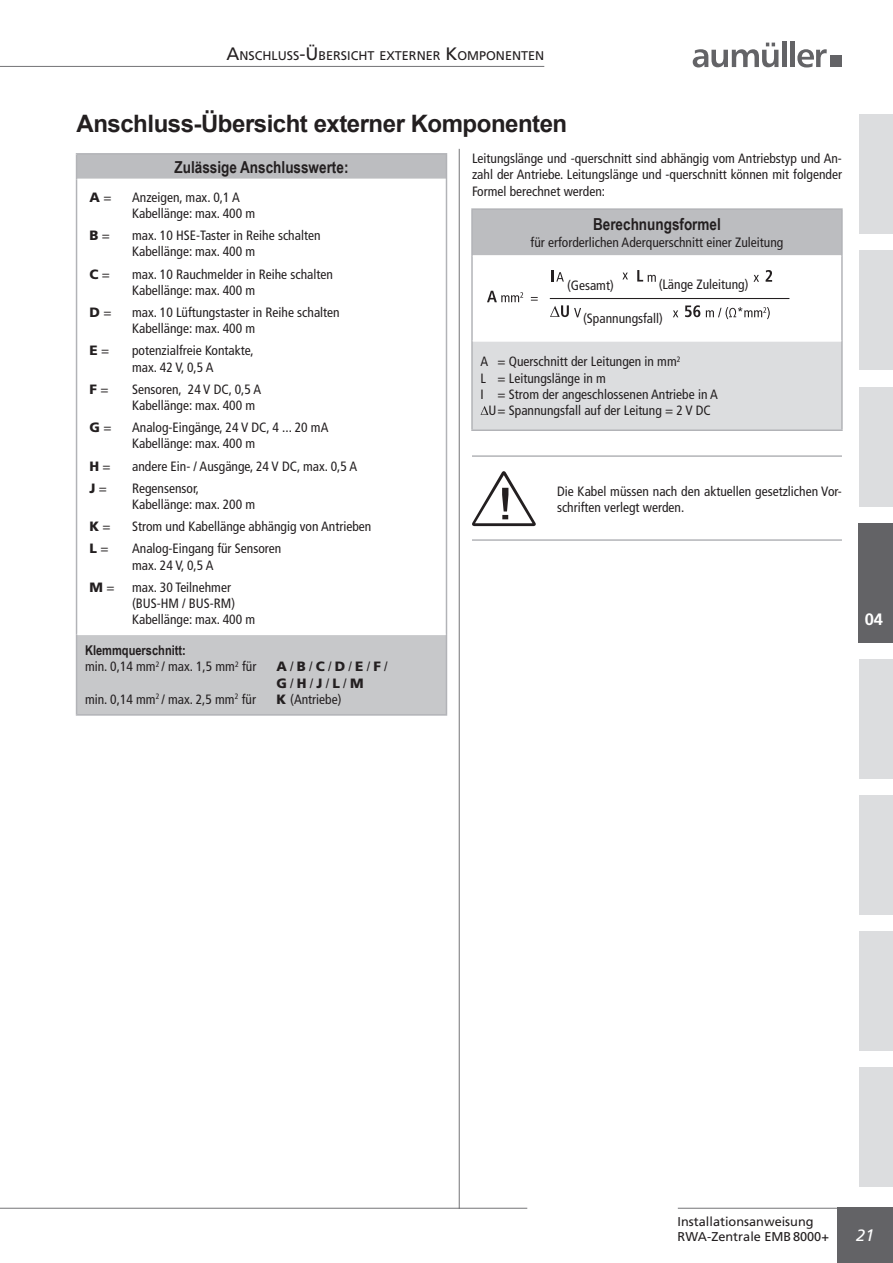
<style>
.page{position:relative;width:893px;height:1263px;background:#fff}
.page>*{position:absolute;margin:0;border:0;box-sizing:border-box;transform-origin:0 0}
._16_65_links_Tab{font:700 24px "Arial";letter-spacing:-.02em;color:#231f20}
._11_67_mitte{font:700 16.5px "Arial Narrow";color:#231f20}
.t1{font:italic 16.5px "Frutiger LT";color:#fff}
._11_65_mitte_weiß{font:700 16.5px "Frutiger LT Std";color:#fff}
._9_57_links_Tab{font:condensed 13.5px "Frutiger LT Std";color:#231f20}
._9_57_block_Tab{font:condensed 13.5px/16.2px "Frutiger LT Std";color:#231f20}
._9_57_zentrieren{font:condensed 13.5px "Frutiger LT Std";color:#231f20}
._9_57_links_Tab-2{font:900 13.5px/16.2px "Frutiger LT Std";color:#231f20}
._9_57_links_Tab-3{font:700 13.5px "Arial Narrow";color:#231f20}
.t2{font:12.75px/15.3px "Frutiger LT Std";color:#231f20}
.Kopf_rechteSeite{font:12.6px "Frutiger LT Std";color:#231f20}
.s1{font-size:18px}
.s2{font-weight:400;font-stretch:condensed}
.s3{font-weight:900;font-stretch:normal}
</style>
<div class="page">
<div style="left:859px;top:251px;width:34px;height:119px;background:#dcdddf"></div>
<div style="left:859px;top:387px;width:34px;height:119px;background:#dcdddf"></div>
<div style="left:859px;top:659px;width:34px;height:119px;background:#dcdddf"></div>
<div style="left:859px;top:795px;width:34px;height:119px;background:#dcdddf"></div>
<div style="left:859px;top:931px;width:34px;height:119px;background:#dcdddf"></div>
<div style="left:859px;top:1067px;width:34px;height:119px;background:#dcdddf"></div>
<div style="left:859px;top:115px;width:34px;height:119px;background:#dcdddf"></div>
<hr style="left:678px;top:1208px;width:215px;height:1px;background:#636366">
<hr style="left:0;top:1208px;width:527px;height:1px;background:#636366">
<div style="left:838px;top:1208px;width:55px;height:55px;background:#636366"></div>
<hr style="left:459px;top:149px;width:1px;height:1060px;background:#636366">
<svg style="left:472px;top:471px;width:64px;height:55px"></svg>
<div style="left:472px;top:209px;width:370px;height:47px;background:#bcbdc0"></div>
<div style="left:472px;top:341px;width:370px;height:89px;background:#dcdddf"></div>
<hr style="left:471px;top:208px;width:372px;height:2px;background:#b2b3b7">
<hr style="left:471px;top:210px;width:2px;height:46px;background:#b2b3b7">
<hr style="left:841px;top:210px;width:2px;height:46px;background:#b2b3b7">
<hr style="left:471px;top:256px;width:2px;height:85px;background:#b2b3b7">
<hr style="left:841px;top:256px;width:2px;height:85px;background:#b2b3b7">
<hr style="left:471px;top:341px;width:2px;height:88px;background:#b2b3b7">
<hr style="left:841px;top:341px;width:2px;height:88px;background:#b2b3b7">
<hr style="left:471px;top:429px;width:372px;height:2px;background:#b2b3b7">
<hr style="left:473px;top:255px;width:368px;height:2px;background:#fff">
<hr style="left:473px;top:340px;width:368px;height:2px;background:#fff">
<svg style="left:480px;top:406px;width:8px;height:9px"></svg>
<div style="left:77px;top:154px;width:369px;height:25px;background:#bcbdc0"></div>
<div style="left:77px;top:634px;width:369px;height:81px;background:#c7c8ca"></div>
<hr style="left:76px;top:153px;width:371px;height:2px;background:#b2b3b7">
<svg style="left:76px;top:155px;width:1px;height:24px"></svg>
<svg style="left:446px;top:155px;width:1px;height:24px"></svg>
<hr style="left:76px;top:179px;width:1px;height:455px;background:#b2b3b7">
<hr style="left:446px;top:179px;width:1px;height:455px;background:#b2b3b7">
<hr style="left:76px;top:634px;width:1px;height:80px;background:#b2b3b7">
<hr style="left:446px;top:634px;width:1px;height:80px;background:#b2b3b7">
<hr style="left:76px;top:714px;width:371px;height:2px;background:#b2b3b7">
<hr style="left:77px;top:634px;width:369px;height:1px;background:#fff">
<svg style="left:766px;top:270px;width:6px;height:12px"></svg>
<svg style="left:685px;top:305px;width:15px;height:12px"></svg>
<svg style="left:487px;top:291px;width:51px;height:11px"></svg>
<svg style="left:622px;top:273px;width:6px;height:6px"></svg>
<svg style="left:673px;top:310px;width:5px;height:7px"></svg>
<svg style="left:753px;top:275px;width:6px;height:7px"></svg>
<svg style="left:550px;top:305px;width:31px;height:12px"></svg>
<svg style="left:551px;top:270px;width:13px;height:12px"></svg>
<svg style="left:637px;top:270px;width:19px;height:12px"></svg>
<svg style="left:706px;top:307px;width:64px;height:12px"></svg>
<hr style="left:550px;top:298px;width:239px;height:1px;background:#231f20">
<hr style="left:472px;top:539px;width:370px;height:2px;background:#b2b3b7">
<hr style="left:472px;top:455px;width:370px;height:2px;background:#b2b3b7">
<hr style="left:0;top:66px;width:544px;height:1px;background:#636366">
<svg style="left:693px;top:43px;width:85px;height:24px"></svg>
<div style="left:782px;top:41px;width:5px;height:26px;background:#636366"></div>
<div style="left:790px;top:41px;width:5px;height:26px;background:#636366"></div>
<svg style="left:797px;top:49px;width:30px;height:18px"></svg>
<div style="left:830px;top:56px;width:12px;height:11px;background:#636366"></div>
<div style="left:859px;top:523px;width:34px;height:119px;background:#636366"></div>
<p class="Kopf_rechteSeite" style="left:226px;top:48px;width:319px"><span class="s1">A</span>NSCHLUSS<span class="s1">-Ü</span>BERSICHT EXTERNER <span class="s1">K</span>OMPONENTEN</p>
<p class="_16_65_links_Tab" style="left:77px;top:107px;width:492px">Anschluss-Übersicht externer Komponenten</p>
<p class="_9_57_block_Tab" style="left:472px;top:151px;width:371px;text-align:justify">Leitungslänge und -querschnitt sind abhängig vom Antriebstyp und An&shy;zahl der Antriebe. Leitungslänge und -querschnitt können mit folgender Formel berechnet werden:</p>
<p class="_11_67_mitte" style="left:593px;top:212px;width:129px">Berechnungsformel</p>
<p class="_9_57_zentrieren" style="left:531px;top:234px;width:254px">für erforderlichen Aderquerschnitt einer Zuleitung</p>
<p class="_11_67_mitte" style="left:175px;top:154px;width:175px">Zulässige Anschlusswerte:</p>
<p class="_9_57_links_Tab-2" style="left:90px;top:189px;width:23px">A <span class="s2">=</span></p>
<p class="_9_57_links_Tab" style="left:132px;top:189px;width:109px">Anzeigen, max. 0,1 A</p>
<p class="_9_57_links_Tab" style="left:132px;top:205px;width:125px">Kabellänge: max. 400 m</p>
<p class="_9_57_links_Tab-2" style="left:90px;top:227px;width:22px">B <span class="s2">=</span></p>
<p class="_9_57_links_Tab" style="left:132px;top:228px;width:190px">max. 10 HSE-Taster in Reihe schalten</p>
<p class="_9_57_links_Tab" style="left:132px;top:244px;width:125px">Kabellänge: max. 400 m</p>
<p class="_9_57_links_Tab-2" style="left:90px;top:266px;width:22px">C <span class="s2">=</span></p>
<p class="_9_57_links_Tab" style="left:132px;top:266px;width:202px">max. 10 Rauchmelder in Reihe schalten</p>
<p class="_9_57_links_Tab" style="left:132px;top:282px;width:125px">Kabellänge: max. 400 m</p>
<p class="_9_57_links_Tab-2" style="left:90px;top:304px;width:23px">D <span class="s2">=</span></p>
<p class="_9_57_links_Tab" style="left:132px;top:304px;width:209px">max. 10 Lüftungstaster in Reihe schalten</p>
<p class="_9_57_links_Tab" style="left:132px;top:321px;width:125px">Kabellänge: max. 400 m</p>
<p class="_9_57_links_Tab-2" style="left:90px;top:342px;width:21px">E <span class="s2">=</span></p>
<p class="_9_57_links_Tab" style="left:132px;top:343px;width:123px">potenzialfreie Kontakte,</p>
<p class="_9_57_links_Tab" style="left:132px;top:359px;width:83px">max. 42 V, 0,5 A</p>
<p class="_9_57_links_Tab-2" style="left:90px;top:381px;width:20px">F <span class="s2">=</span></p>
<p class="_9_57_links_Tab" style="left:132px;top:381px;width:131px">Sensoren, 24 V DC, 0,5 A</p>
<p class="_9_57_links_Tab" style="left:132px;top:397px;width:125px">Kabellänge: max. 400 m</p>
<p class="_9_57_links_Tab-2" style="left:90px;top:419px;width:23px">G <span class="s2">=</span></p>
<p class="_9_57_links_Tab" style="left:132px;top:420px;width:198px">Analog-Eingänge, 24 V DC, 4 ... 20 mA</p>
<p class="_9_57_links_Tab" style="left:132px;top:436px;width:125px">Kabellänge: max. 400 m</p>
<p class="_9_57_links_Tab-2" style="left:90px;top:458px;width:23px">H <span class="s2">=</span></p>
<p class="_9_57_links_Tab" style="left:132px;top:458px;width:227px">andere Ein- / Ausgänge, 24 V DC, max. 0,5 A</p>
<p class="_9_57_links_Tab-2" style="left:90px;top:480px;width:19px">J <span class="s2">=</span></p>
<p class="_9_57_links_Tab" style="left:132px;top:480px;width:68px">Regensensor,</p>
<p class="_9_57_links_Tab" style="left:132px;top:496px;width:125px">Kabellänge: max. 200 m</p>
<p class="_9_57_links_Tab-2" style="left:90px;top:518px;width:23px">K <span class="s2">=</span></p>
<p class="_9_57_links_Tab" style="left:132px;top:519px;width:241px">Strom und Kabellänge abhängig von Antrieben</p>
<p class="_9_57_links_Tab-2" style="left:90px;top:540px;width:20px">L <span class="s2">=</span></p>
<p class="_9_57_links_Tab" style="left:132px;top:541px;width:151px">Analog-Eingang für Sensoren</p>
<p class="_9_57_links_Tab" style="left:132px;top:557px;width:83px">max. 24 V, 0,5 A</p>
<p class="_9_57_links_Tab-2" style="left:90px;top:579px;width:26px">M <span class="s2">=</span></p>
<p class="_9_57_links_Tab" style="left:132px;top:579px;width:100px">max. 30 Teilnehmer</p>
<p class="_9_57_links_Tab" style="left:132px;top:595px;width:104px">(BUS-HM / BUS-RM)</p>
<p class="_9_57_links_Tab" style="left:132px;top:612px;width:125px">Kabellänge: max. 400 m</p>
<p class="_11_65_mitte_weiß" style="left:865px;top:609px;width:20px">04</p>
<p class="_9_57_links_Tab" style="left:567px;top:277px;width:48px">(Gesamt)</p>
<p class="_9_57_links_Tab" style="left:659px;top:277px;width:91px">(Länge Zuleitung)</p>
<p class="_9_57_links_Tab" style="left:583px;top:311px;width:81px">(Spannungsfall)</p>
<p class="_9_57_links_Tab" style="left:480px;top:354px;width:202px">A = Querschnitt der Leitungen in mm<sup>2</sup></p>
<p class="_9_57_links_Tab" style="left:480px;top:370px;width:127px">L = Leitungslänge in m</p>
<p class="_9_57_links_Tab" style="left:480px;top:386px;width:239px">I = Strom der angeschlossenen Antriebe in A</p>
<p class="_9_57_links_Tab" style="left:488px;top:402px;width:224px">U= Spannungsfall auf der Leitung = 2 V DC</p>
<p class="_9_57_block_Tab" style="left:557px;top:483px;width:286px">Die Kabel müssen nach den aktuellen gesetzlichen Vor&shy;schriften verlegt werden.</p>
<p class="_9_57_links_Tab-3" style="left:85px;top:640px;width:102px">Klemmquerschnitt:</p>
<p class="_9_57_links_Tab" style="left:85px;top:659px;width:173px">min. 0,14 mm<sup>2</sup> / max. 1,5 mm<sup>2</sup> für</p>
<p class="_9_57_links_Tab-2" style="left:276px;top:659px;width:113px">A <span class="s2">/</span> B <span class="s2">/</span> C <span class="s2">/</span> D <span class="s2">/</span> E <span class="s2">/</span> F <span class="s2">/<br></span>G <span class="s2">/</span> H <span class="s2">/</span> J <span class="s2">/</span> L <span class="s2">/</span> M</p>
<p class="_9_57_links_Tab" style="left:85px;top:691px;width:172px">min. 0,14 mm<sup>2</sup> / max. 2,5 mm<sup>2</sup> für</p>
<p class="_9_57_links_Tab" style="left:276px;top:691px;width:67px"><span class="s3">K</span> (Antriebe)</p>
<p class="t2" style="left:678px;top:1214px;width:153px">Installationsanweisung<br>RWA-Zentrale EMB8000+</p>
<p class="t1" style="left:856px;top:1226px;width:20px">21</p>
</div>
